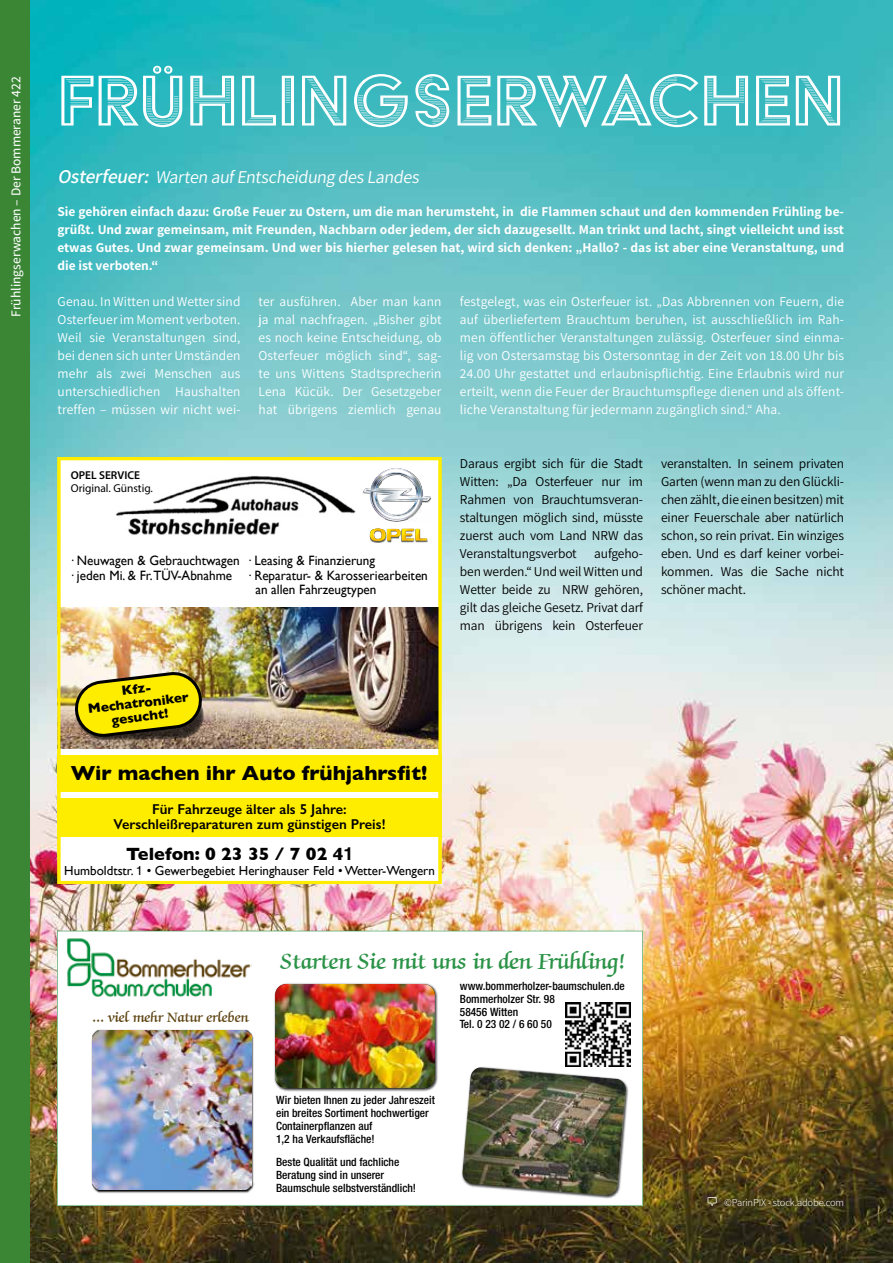
<style>
.page{position:relative;width:893px;height:1263px;background:#fff}
.page>*{position:absolute;margin:0;border:0;box-sizing:border-box;transform-origin:0 0}
.t1{font:82.95px "Acier BAT Text Gris";color:#fff}
.t2{font:600 25.2px "Zapf Chancery IT Cby BT";color:#2b9347}
.t3{font:700 20.7px "Gill Sans";color:#000}
.t4{font:18px "Assistant";color:#fff}
.t5{font:700 18px "Gill Sans";color:#000}
.t6{font:600 15.6px "Zapf Chancery IT Cby BT";color:#5d430f}
.t7{font:600 14.4px/15px "Gill Sans";color:#000;text-align:center}
.t8{font:700 13.65px/13.8px "Gill Sans";color:#000;text-align:center}
.t9{font:13.5px/18px "Assistant";letter-spacing:.01em;color:#fff;text-align:justify}
.t10{font:13.5px/18px "Assistant";letter-spacing:-.01em;color:#000;text-align:justify}
.t11{font:700 13.5px/18px "Assistant";color:#fff;text-align:justify}
.t12{font:13.5px/15.8px "Gill Sans";color:#000}
.t13{font:500 13.5px "Assistant";color:#fff}
.t14{font:13.05px "Gill Sans";color:#000}
.t15{font:500 condensed 11.4px/12.6px "Helvetica Neue LT Std";color:#000}
.t16{font:11.4px "Myriad Pro";color:#000}
.t17{font:600 11.4px "Myriad Pro";color:#000}
.t18{font:300 10.5px "Assistant";letter-spacing:-.015em;color:#fff}
.s1{font-weight:600;font-style:italic;font-size:19.5px}
.s2{font-family:"Helvetica"}
</style>
<div class="page">
<div style="left:0;top:0;width:31px;height:1263px;background:#3b8635"></div>
<img style="left:31px;top:0;width:862px;height:1263px">
<img style="left:57px;top:457px;width:384px;height:427px">
<img style="left:72px;top:669px;width:133px;height:71px">
<svg style="left:57px;top:931px;width:586px;height:274px"></svg>
<img style="left:65px;top:936px;width:186px;height:62px">
<img style="left:459px;top:1064px;width:172px;height:136px">
<img style="left:462px;top:1067px;width:164px;height:129px">
<img style="left:271px;top:973px;width:172px;height:123px">
<img style="left:275px;top:984px;width:160px;height:104px">
<img style="left:90px;top:1028px;width:165px;height:165px">
<img style="left:93px;top:1030px;width:158px;height:159px">
<img style="left:566px;top:1002px;width:64px;height:65px">
<svg style="left:708px;top:1197px;width:9px;height:8px"></svg>
<p class="t13" style="left:7px;top:317px;width:242px;rotate:-90deg">Frühlingserwachen – Der Bommeraner 422</p>
<h1 class="t1" style="left:57px;top:57px;width:788px">FRÜHLINGSERWACHEN</h1>
<h3 class="t4" style="left:57px;top:164px;width:366px"><span class="s1">Osterfeuer:</span> Warten aufEntscheidung des Landes</h3>
<p class="t11" style="left:57px;top:202px;width:788px">Sie gehören einfach dazu: Große Feuer zu Ostern, um die man herumsteht, in die Flammen schaut und den kommenden Frühling be&shy;grüßt. Und zwar gemeinsam, mit Freunden, Nachbarn oder jedem, der sich dazugesellt. Man trinkt und lacht, singt vielleicht und isst etwas Gutes. Und zwar gemeinsam. Und wer bis hierher gelesen hat, wird sich denken: „Hallo? - das ist aber eine Veranstaltung, und die ist verboten.“</p>
<p class="t9" style="left:58px;top:292px;width:184px">Genau. In Witten und Wetter sind Osterfeuer im Moment verboten.<br>Weil sie Veranstaltungen sind, bei denen sich unter Umständen mehr als zwei Menschen aus unterschiedlichen Haushalten treffen – müssen wir nicht wei-</p>
<p class="t9" style="left:259px;top:292px;width:184px">ter ausführen. Aber man kann ja mal nachfragen. „Bisher gibt es noch keine Entscheidung, ob Osterfeuer möglich sind“, sag&shy;te uns Wittens Stadtsprecherin Lena Kücük. Der Gesetzgeber hat übrigens ziemlich genau</p>
<p class="t17" style="left:71px;top:468px;width:71px">OPEL SERVICE</p>
<p class="t16" style="left:71px;top:481px;width:84px">Original. Günstig.</p>
<p class="t12" style="left:69px;top:552px;width:172px">· Neuwagen &amp; Gebrauchtwagen · jeden Mi. &amp; Fr.TÜV-Abnahme</p>
<p class="t12" style="left:246px;top:552px;width:183px">· Leasing &amp; Finanzierung<br>· Reparatur- &amp; Karosseriearbeiten</p>
<p class="t12" style="left:255px;top:581px;width:123px">an allen Fahrzeugtypen</p>
<p class="t9" style="left:460px;top:292px;width:386px">festgelegt, was ein Osterfeuer ist. „Das Abbrennen von Feuern, die auf überliefertem Brauchtum beruhen, ist ausschließlich im Rah&shy;men öffentlicher Veranstaltungen zulässig. Osterfeuer sind einma&shy;lig von Ostersamstag bis Ostersonntag in der Zeit von 18.00 Uhr bis 24.00 Uhr gestattet und erlaubnispflichtig. Eine Erlaubnis wird nur erteilt, wenn die Feuer der Brauchtumspflege dienen und als öffent&shy;liche Veranstaltung für jedermann zugänglich sind.“ Aha.</p>
<p class="t10" style="left:460px;top:454px;width:185px">Daraus ergibt sich für die Stadt Witten: „Da Osterfeuer nur im Rahmen von Brauchtumsveran&shy;staltungen möglich sind, müsste zuerst auch vom Land NRW das Veranstaltungsverbot</p>
<p class="t10" style="left:460px;top:544px;width:185px;text-indent:134px">aufgeho&shy;ben werden.“ Und weil Witten und Wetter beide zu NRW gehören, gilt das gleiche Gesetz. Privat darf man übrigens kein Osterfeuer</p>
<p class="t10" style="left:661px;top:454px;width:185px">veranstalten. In seinem privaten Garten (wenn man zu den Glückli&shy;chen zählt, die einen besitzen) mit einer Feuerschale aber natürlich schon, so rein privat. Ein winziges eben. Und es darf keiner vorbei&shy;kommen. Was die Sache nicht schöner macht.</p>
<p class="t8" style="left:85px;top:688px;width:103px;rotate:-7deg">Kfz-<br>Mechatroniker gesucht!</p>
<h3 class="t3" style="left:71px;top:757px;width:358px">Wir machen ihr Auto frühjahrsfit!</h3>
<p class="t7" style="left:113px;top:801px;width:274px">Für Fahrzeuge älter als 5 Jahre:<br>Verschleißreparaturen zum günstigen Preis!</p>
<h3 class="t5" style="left:126px;top:840px;width:229px">Telefon: 0 23 35 / 7 02 4<span class="s2">1</span></h3>
<p class="t14" style="left:64px;top:863px;width:372px">Humboldtstr. <span class="s2">1</span> • Gewerbegebiet Heringhauser Feld • Wetter-Wengern</p>
<p class="t6" style="left:93px;top:1009px;width:157px">... viel mehr Natur erleben</p>
<h2 class="t2" style="left:280px;top:948px;width:347px">Starten Sie mit uns in den Frühling!</h2>
<p class="t15" style="left:460px;top:980px;width:166px">www.bommerholzer-baumschulen.de<br>Bommerholzer Str. 98<br>58456 Witten<br>Tel. 0 23 02 / 6 60 50</p>
<p class="t15" style="left:276px;top:1094px;width:160px">Wir bieten Ihnen zu jeder Jahreszeit ein breites Sortiment hochwertiger<br>Containerpflanzen auf</p>
<p class="t15" style="left:276px;top:1133px;width:100px">1,2 ha Verkaufsfläche!</p>
<p class="t15" style="left:276px;top:1156px;width:142px">Beste Qualität und fachliche<br>Beratung sind in unserer<br>Baumschule selbstverständlich!</p>
<p class="t18" style="left:724px;top:1195px;width:121px">©ParinPIX - stock.adobe.com</p>
</div>
